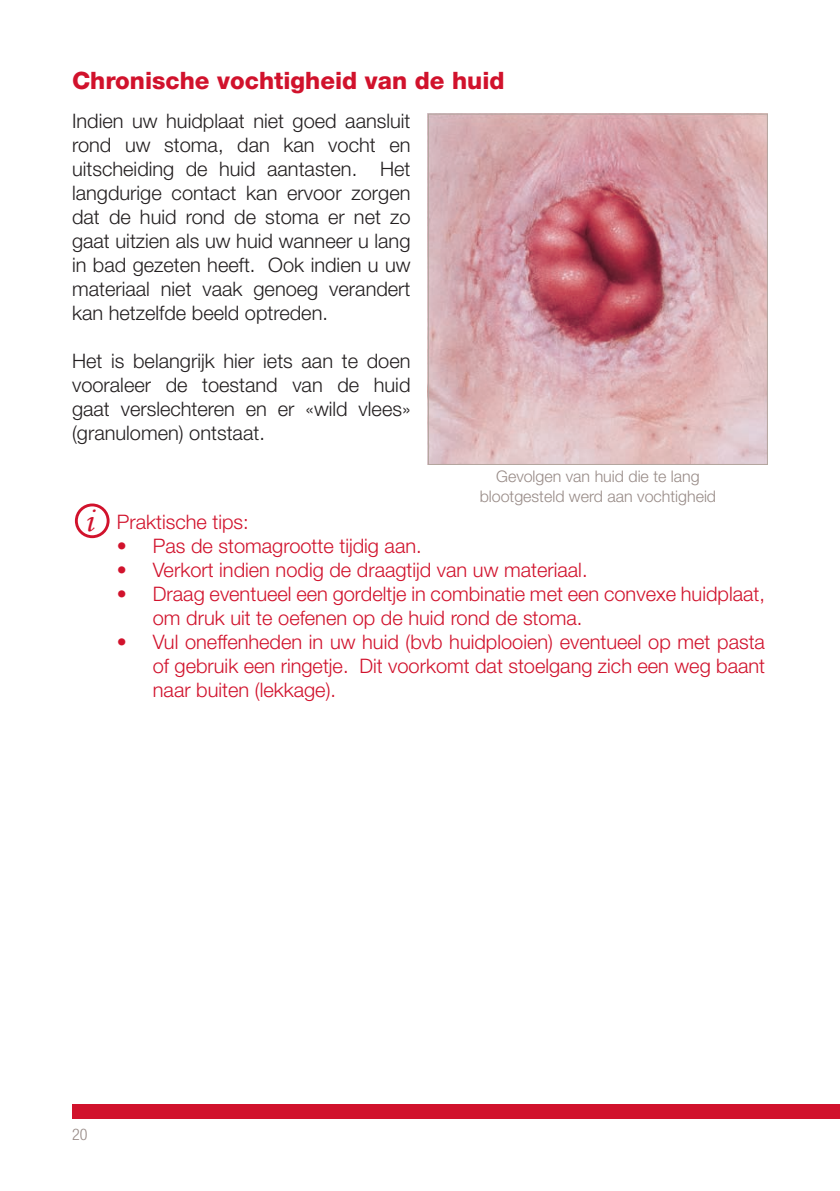
<style>
.page{position:relative;width:840px;height:1191px;background:#fff}
.page>*{position:absolute;margin:0;border:0;box-sizing:border-box;transform-origin:0 0}
.t1{font:34.6px "Monotype Corsiva";color:#d1122c}
.t2{font:800 24px "Helvetica Neue LT Std";color:#d1122c}
.t3{font:300 20px/24px "Helvetica Neue LT Std";color:#231f20;text-align:justify}
.t4{font:300 20px/24px "Helvetica Neue LT Std";color:#d1122c}
.t5{font:300 16px/19.2px "Helvetica Neue LT Std";color:#988b87;text-align:center}
.t6{font:300 condensed 16px "Helvetica Neue LT Std";color:#988b87}
</style>
<div class="page">
<div style="left:72px;top:1105px;width:767px;height:14px;background:#d1122c"></div>
<div style="left:75px;top:503px;width:34px;height:35px;border:3px solid #d1122c;border-radius:50%"></div>
<img style="left:429px;top:116px;width:336px;height:347px">
<div style="left:427px;top:114px;width:340px;height:351px;border:1px solid #b3a59e"></div>
<p class="t2" style="left:72px;top:66px;width:434px">Chronische vochtigheid van de huid</p>
<p class="t3" style="left:72px;top:108px;width:340px">Indien uw huidplaat niet goed aansluit rond uw stoma, dan kan vocht en uitscheiding de huid aantasten. Het langdurige contact kan ervoor zorgen dat de huid rond de stoma er net zo gaat uitzien als uw huid wanneer u lang in bad gezeten heeft. Ook indien u uw materiaal niet vaak genoeg verandert kan hetzelfde beeld optreden.</p>
<p class="t3" style="left:72px;top:348px;width:340px">Het is belangrijk hier iets aan te doen vooraleer de toestand van de huid gaat verslechteren en er «wild vlees» (granulomen) ontstaat.</p>
<p class="t5" style="left:479px;top:467px;width:238px">Gevolgen van huid die te lang blootgesteld werd aan vochtigheid</p>
<p class="t1" style="left:85px;top:499px;width:10px">i</p>
<p class="t4" style="left:117px;top:509px;width:133px">Praktische tips:</p>
<p class="t4" style="left:117px;top:533px;width:306px">• Pas de stomagrootte tijdig aan.</p>
<p class="t4" style="left:117px;top:557px;width:472px">• Verkort indien nodig de draagtijd van uw materiaal.</p>
<p class="t4" style="left:153px;top:581px;width:613px;text-indent:-36px">• Draag eventueel een gordeltje in combinatie met een convexe huidplaat, om druk uit te oefenen op de huid rond de stoma.</p>
<p class="t4" style="left:153px;top:629px;width:613px;text-align:justify;text-indent:-36px">• Vul oneffenheden in uw huid (bvb huidplooien) eventueel op met pasta of gebruik een ringetje. Dit voorkomt dat stoelgang zich een weg baant naar buiten (lekkage).</p>
<p class="t6" style="left:72px;top:1124px;width:17px">20</p>
</div>
